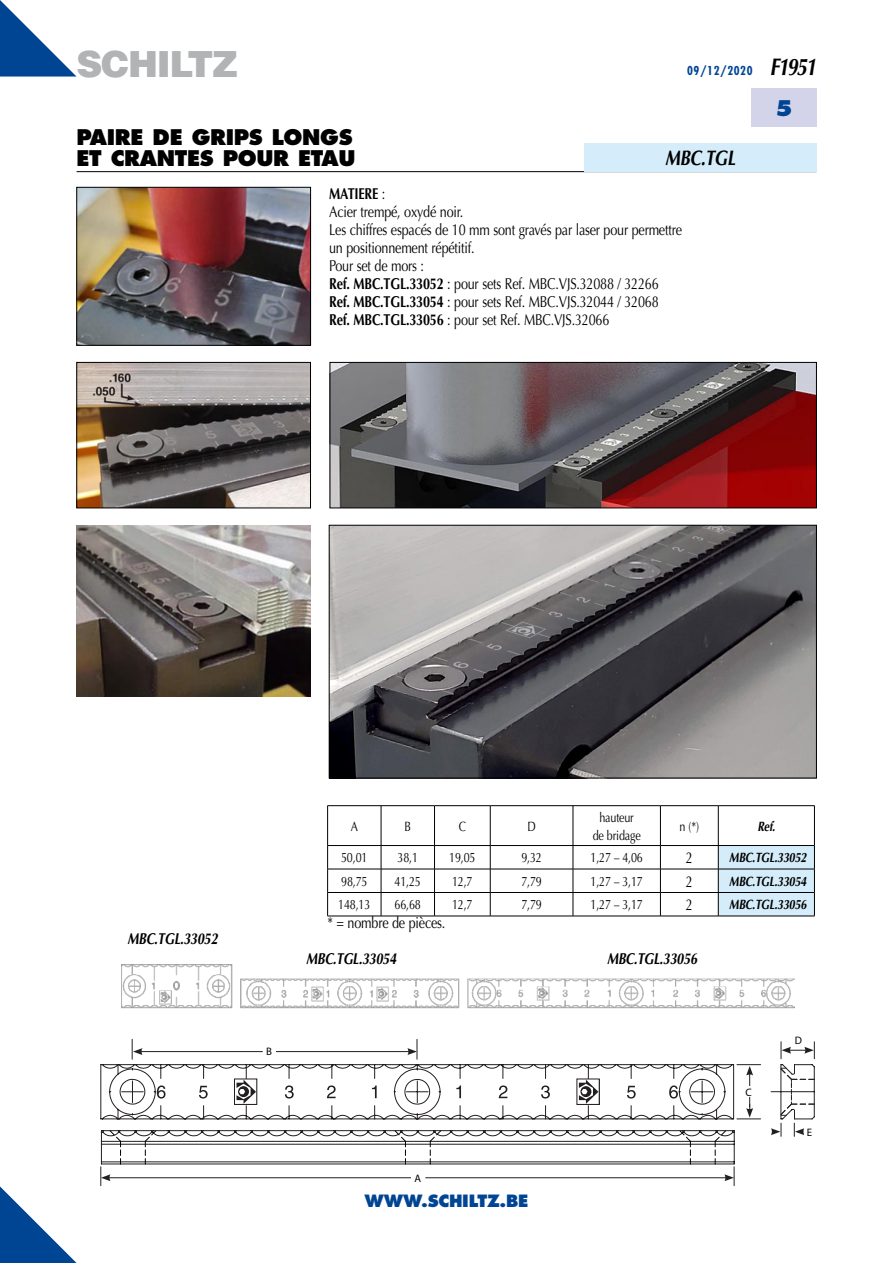
<style>
.page{position:relative;width:893px;height:1263px;background:#fff}
.page>*{position:absolute;margin:0;border:0;box-sizing:border-box;transform-origin:0 0}
.t1{font:900 36px "Helvetica";letter-spacing:-.035em;color:#b1b3b4}
.t2{font:800 21px/21px "Futura";letter-spacing:-.015em;color:#000}
.t3{font:italic 700 21px "Optima";letter-spacing:-.015em;color:#000;scale:.8 1}
.t4{font:800 21px "Futura";color:#004494}
.t5{font:800 16.5px "Futura";letter-spacing:-.015em;color:#004494}
.t6{font:15.75px/18px "Optima";letter-spacing:-.015em;color:#000;scale:.8 1}
.t7{font:italic 700 15.75px "Optima";letter-spacing:-.015em;color:#000;scale:.8 1}
.t8{font:13.5px/18px "Optima";letter-spacing:-.015em;color:#000;text-align:center;scale:.8 1}
.t9{font:italic 700 13.5px "Optima";letter-spacing:-.015em;color:#000;scale:.8 1}
.t10{font:700 condensed 12px "Futura";letter-spacing:.05em;color:#004494}
.t11{font:10.8px "Helvetica LT Std";color:#000}
.s1{font-family:"Optima";font-style:italic;font-stretch:normal;font-size:24px;color:#000}
.s2{font-weight:700}
</style>
<div class="page">
<svg style="left:0;top:1186px;width:77px;height:77px"></svg>
<div style="left:751px;top:89px;width:65px;height:38px;background:#d3d4e9"></div>
<svg style="left:0;top:0;width:77px;height:77px"></svg>
<hr style="left:77px;top:171px;width:739px;height:1px;background:#000">
<div style="left:584px;top:143px;width:232px;height:28px;background:#d5edfa"></div>
<img style="left:332px;top:364px;width:483px;height:142px">
<div style="left:330px;top:362px;width:487px;height:146px;border:1px solid #000"></div>
<img style="left:331px;top:527px;width:484px;height:249px">
<div style="left:329px;top:525px;width:488px;height:253px;border:1px solid #000"></div>
<img style="left:79px;top:189px;width:230px;height:154px">
<div style="left:77px;top:187px;width:234px;height:158px;border:1px solid #000"></div>
<img style="left:79px;top:364px;width:230px;height:142px">
<div style="left:77px;top:362px;width:234px;height:146px;border:1px solid #000"></div>
<img style="left:77px;top:525px;width:234px;height:172px">
<svg style="left:100px;top:1064px;width:31px;height:56px"></svg>
<svg style="left:131px;top:1039px;width:684px;height:81px"></svg>
<svg style="left:780px;top:1068px;width:34px;height:48px"></svg>
<svg style="left:794px;top:1123px;width:10px;height:13px"></svg>
<svg style="left:771px;top:1123px;width:11px;height:13px"></svg>
<svg style="left:100px;top:1130px;width:635px;height:56px"></svg>
<div style="left:412px;top:1173px;width:12px;height:11px;background:#fff"></div>
<div style="left:263px;top:1046px;width:13px;height:11px;background:#fff"></div>
<div style="left:743px;top:1086px;width:13px;height:11px;background:#fff"></div>
<div style="left:792px;top:1035px;width:13px;height:11px;background:#fff"></div>
<hr style="left:327px;top:805px;width:54px;height:1px;background:#000">
<hr style="left:381px;top:805px;width:53px;height:1px;background:#000">
<hr style="left:434px;top:805px;width:56px;height:1px;background:#000">
<hr style="left:490px;top:805px;width:83px;height:1px;background:#000">
<hr style="left:573px;top:805px;width:87px;height:1px;background:#000">
<hr style="left:660px;top:805px;width:58px;height:1px;background:#000">
<hr style="left:718px;top:805px;width:97px;height:1px;background:#000">
<hr style="left:327px;top:916px;width:54px;height:1px;background:#000">
<hr style="left:381px;top:916px;width:53px;height:1px;background:#000">
<hr style="left:434px;top:916px;width:56px;height:1px;background:#000">
<hr style="left:490px;top:916px;width:83px;height:1px;background:#000">
<hr style="left:573px;top:916px;width:87px;height:1px;background:#000">
<hr style="left:660px;top:916px;width:58px;height:1px;background:#000">
<svg style="left:327px;top:806px;width:488px;height:110px"></svg>
<hr style="left:718px;top:916px;width:97px;height:1px;background:#000">
<img style="left:121px;top:964px;width:674px;height:45px">
<h1 class="t1" style="left:77px;top:40px;width:163px">SCHILTZ</h1>
<p class="t10" style="left:687px;top:63px;width:131px">09/12/2020 <span class="s1">F1951</span></p>
<h2 class="t4" style="left:775px;top:95px;width:19px">5</h2>
<h2 class="t2" style="left:77px;top:126px;width:280px">PAIRE DE GRIPS LONGS<br>ET CRANTES POUR ETAU</h2>
<p class="t6" style="left:329px;top:184px;width:443px"><span class="s2">MATIERE</span> :<br>Acier trempé, oxydé noir.<br>Les chiffres espacés de 10 mm sont gravés par laser pour permettre un positionnement répétitif.<br>Pour set de mors :<br><span class="s2">Ref. MBC.TGL.33052</span> : pour sets Ref. MBC.VJS.32088 / 32266<br><span class="s2">Ref. MBC.TGL.33054</span> : pour sets Ref. MBC.VJS.32044 / 32068<br><span class="s2">Ref. MBC.TGL.33056</span> : pour set Ref. MBC.VJS.32066</p>
<h2 class="t3" style="left:665px;top:145px;width:89px">MBC.TGL</h2>
<p class="t7" style="left:128px;top:930px;width:114px">MBC.TGL.33052</p>
<p class="t11" style="left:266px;top:1045px;width:7px">B</p>
<p class="t8" style="left:351px;top:817px;width:11px">A</p>
<p class="t8" style="left:404px;top:817px;width:10px">B</p>
<p class="t8" style="left:459px;top:817px;width:11px">C</p>
<p class="t8" style="left:527px;top:817px;width:12px">D</p>
<p class="t8" style="left:593px;top:808px;width:62px">hauteur de bridage</p>
<p class="t8" style="left:680px;top:817px;width:26px">n (*)</p>
<p class="t9" style="left:757px;top:818px;width:24px">Ref.</p>
<p class="t8" style="left:341px;top:849px;width:34px">50,01</p>
<p class="t8" style="left:397px;top:849px;width:27px">38,1</p>
<p class="t8" style="left:449px;top:849px;width:34px">19,05</p>
<p class="t8" style="left:521px;top:849px;width:27px">9,32</p>
<p class="t8" style="left:590px;top:849px;width:67px">1,27 – 4,06</p>
<p class="t6" style="left:686px;top:849px;width:10px">2</p>
<p class="t9" style="left:729px;top:850px;width:98px">MBC.TGL.33052</p>
<p class="t8" style="left:341px;top:872px;width:34px">98,75</p>
<p class="t8" style="left:395px;top:872px;width:34px">41,25</p>
<p class="t8" style="left:452px;top:872px;width:27px">12,7</p>
<p class="t8" style="left:521px;top:872px;width:27px">7,79</p>
<p class="t8" style="left:590px;top:872px;width:67px">1,27 – 3,17</p>
<p class="t6" style="left:686px;top:872px;width:10px">2</p>
<p class="t9" style="left:729px;top:873px;width:98px">MBC.TGL.33054</p>
<p class="t8" style="left:338px;top:896px;width:42px">148,13</p>
<p class="t8" style="left:395px;top:896px;width:34px">66,68</p>
<p class="t8" style="left:452px;top:896px;width:27px">12,7</p>
<p class="t8" style="left:521px;top:896px;width:27px">7,79</p>
<p class="t8" style="left:590px;top:896px;width:67px">1,27 – 3,17</p>
<p class="t6" style="left:686px;top:896px;width:10px">2</p>
<p class="t9" style="left:729px;top:897px;width:98px">MBC.TGL.33056</p>
<p class="t6" style="left:327px;top:914px;width:149px">* = nombre de pièces.</p>
<p class="t7" style="left:306px;top:950px;width:114px">MBC.TGL.33054</p>
<p class="t7" style="left:607px;top:950px;width:114px">MBC.TGL.33056</p>
<p class="t11" style="left:414px;top:1172px;width:8px">A</p>
<p class="t5" style="left:365px;top:1190px;width:165px">WWW.SCHILTZ.BE</p>
<p class="t11" style="left:745px;top:1085px;width:8px">C</p>
<p class="t11" style="left:795px;top:1034px;width:9px">D</p>
<p class="t11" style="left:807px;top:1126px;width:7px">E</p>
</div>
